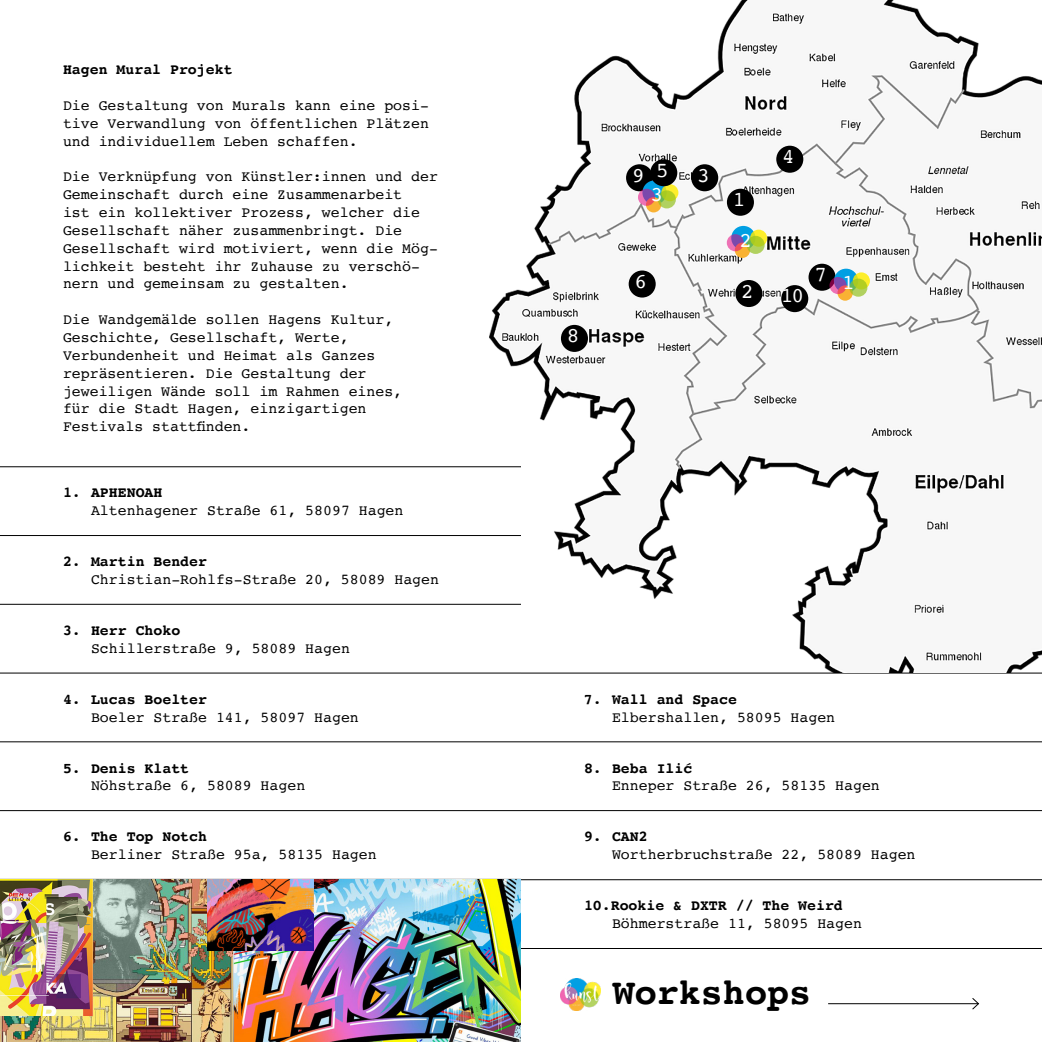
<style>
.page{position:relative;width:1042px;height:1042px;background:#fff}
.page>*{position:absolute;margin:0;border:0;box-sizing:border-box;transform-origin:0 0}
.t1{font:700 36.75px "Courier";color:#000}
.t2{font:21px "Courier";color:#fff}
.t3{font:14.88px/17.8px "Courier";color:#000}
.t4{font:700 14.88px "Courier";color:#000}
</style>
<div class="page">
<hr style="left:521px;top:673px;width:521px;height:1px;background:#000">
<hr style="left:0;top:810px;width:521px;height:1px;background:#000">
<img style="left:490px;top:0;width:552px;height:673px">
<hr style="left:0;top:466px;width:521px;height:1px;background:#000">
<hr style="left:0;top:535px;width:521px;height:1px;background:#000">
<hr style="left:0;top:604px;width:521px;height:1px;background:#000">
<hr style="left:521px;top:741px;width:521px;height:1px;background:#000">
<hr style="left:0;top:673px;width:521px;height:1px;background:#000">
<hr style="left:521px;top:810px;width:521px;height:1px;background:#000">
<hr style="left:521px;top:879px;width:521px;height:1px;background:#000">
<hr style="left:0;top:741px;width:521px;height:1px;background:#000">
<hr style="left:521px;top:948px;width:521px;height:1px;background:#000">
<div style="left:735px;top:280px;width:27px;height:27px;background:#000;border-radius:50%"></div>
<div style="left:727px;top:189px;width:27px;height:27px;background:#000;border-radius:50%"></div>
<div style="left:691px;top:164px;width:27px;height:27px;background:#000;border-radius:50%"></div>
<div style="left:626px;top:164px;width:27px;height:27px;background:#000;border-radius:50%"></div>
<div style="left:629px;top:270px;width:27px;height:27px;background:#000;border-radius:50%"></div>
<div style="left:561px;top:325px;width:27px;height:27px;background:#000;border-radius:50%"></div>
<div style="left:808px;top:264px;width:27px;height:27px;background:#000;border-radius:50%"></div>
<div style="left:781px;top:285px;width:27px;height:27px;background:#000;border-radius:50%"></div>
<div style="left:776px;top:146px;width:27px;height:27px;background:#000;border-radius:50%"></div>
<img style="left:561px;top:978px;width:40px;height:32px">
<hr style="left:828px;top:1003px;width:150px;height:1px;background:#000">
<svg style="left:971px;top:998px;width:8px;height:12px"></svg>
<div style="left:731px;top:226px;width:24px;height:24px;background:#009fe3;border-radius:50%"></div>
<div style="left:735px;top:243px;width:15px;height:15px;background:#f9b233;border-radius:50%"></div>
<svg style="left:727px;top:234px;width:17px;height:17px"></svg>
<svg style="left:750px;top:230px;width:17px;height:17px"></svg>
<svg style="left:746px;top:236px;width:19px;height:18px"></svg>
<div style="left:834px;top:269px;width:24px;height:24px;background:#009fe3;border-radius:50%"></div>
<svg style="left:837px;top:285px;width:16px;height:16px"></svg>
<svg style="left:829px;top:277px;width:17px;height:17px"></svg>
<svg style="left:853px;top:272px;width:17px;height:17px"></svg>
<svg style="left:849px;top:279px;width:18px;height:18px"></svg>
<svg style="left:642px;top:180px;width:24px;height:25px"></svg>
<div style="left:646px;top:197px;width:15px;height:15px;background:#f9b233;border-radius:50%"></div>
<svg style="left:638px;top:189px;width:17px;height:17px"></svg>
<svg style="left:661px;top:184px;width:17px;height:17px"></svg>
<svg style="left:658px;top:190px;width:18px;height:18px"></svg>
<div style="left:650px;top:159px;width:27px;height:27px;background:#000;border-radius:50%"></div>
<img style="left:0;top:879px;width:521px;height:163px">
<img style="left:0;top:879px;width:92px;height:137px">
<img style="left:207px;top:879px;width:107px;height:72px">
<p class="t4" style="left:63px;top:58px;width:171px">Hagen Mural Projekt</p>
<p class="t3" style="left:63px;top:96px;width:367px;text-align:justify">Die Gestaltung von Murals kann eine posi&shy;tive Verwandlung von öffentlichen Plätzen und individuellem Leben schaffen.</p>
<p class="t3" style="left:63px;top:167px;width:376px">Die Verknüpfung von Künstler:innen und der Gemeinschaft durch eine Zusammenarbeit<br>ist ein kollektiver Prozess, welcher die Gesellschaft näher zusammenbringt. Die Gesellschaft wird motiviert, wenn die Mög&shy;lichkeit besteht ihr Zuhause zu verschö&shy;nern und gemeinsam zu gestalten.</p>
<p class="t3" style="left:63px;top:310px;width:341px">Die Wandgemälde sollen Hagens Kultur, Geschichte, Gesellschaft, Werte, Verbundenheit und Heimat als Ganzes repräsentieren. Die Gestaltung der jeweiligen Wände soll im Rahmen eines, für die Stadt Hagen, einzigartigen Festivals stattfinden.</p>
<p class="t4" style="left:63px;top:481px;width:101px">1. APHENOAH</p>
<p class="t3" style="left:91px;top:501px;width:314px">Altenhagener Straße 61, 58097 Hagen</p>
<p class="t4" style="left:63px;top:549px;width:146px">2. Martin Bender</p>
<p class="t3" style="left:91px;top:570px;width:349px">Christian-Rohlfs-Straße 20, 58089 Hagen</p>
<p class="t4" style="left:63px;top:618px;width:119px">3. Herr Choko</p>
<p class="t3" style="left:91px;top:639px;width:260px">Schillerstraße 9, 58089 Hagen</p>
<p class="t4" style="left:63px;top:687px;width:146px">4. Lucas Boelter</p>
<p class="t3" style="left:91px;top:707px;width:269px">Boeler Straße 141, 58097 Hagen</p>
<p class="t4" style="left:63px;top:756px;width:128px">5. Denis Klatt</p>
<p class="t3" style="left:91px;top:776px;width:216px">Nöhstraße 6, 58089 Hagen</p>
<p class="t4" style="left:63px;top:824px;width:146px">6. The Top Notch</p>
<p class="t3" style="left:91px;top:845px;width:287px">Berliner Straße 95a, 58135 Hagen</p>
<h2 class="t2" style="left:567px;top:320px;width:14px">8</h2>
<h2 class="t2" style="left:656px;top:154px;width:14px">5</h2>
<h2 class="t2" style="left:632px;top:159px;width:14px">9</h2>
<h2 class="t2" style="left:697px;top:159px;width:14px">3</h2>
<h2 class="t2" style="left:650px;top:178px;width:14px">3</h2>
<h2 class="t2" style="left:634px;top:265px;width:14px">6</h2>
<h2 class="t2" style="left:733px;top:183px;width:14px">1</h2>
<h2 class="t2" style="left:739px;top:224px;width:14px">2</h2>
<h2 class="t2" style="left:741px;top:275px;width:14px">2</h2>
<h2 class="t2" style="left:782px;top:140px;width:14px">4</h2>
<h2 class="t2" style="left:781px;top:279px;width:25px">10</h2>
<h2 class="t2" style="left:814px;top:258px;width:14px">7</h2>
<h2 class="t2" style="left:842px;top:266px;width:14px">1</h2>
<p class="t4" style="left:584px;top:687px;width:154px">7. Wall and Space</p>
<p class="t3" style="left:612px;top:707px;width:225px">Elbershallen, 58095 Hagen</p>
<p class="t4" style="left:584px;top:756px;width:110px">8. Beba Ilić</p>
<p class="t3" style="left:612px;top:776px;width:269px">Enneper Straße 26, 58135 Hagen</p>
<p class="t4" style="left:584px;top:824px;width:65px">9. CAN2</p>
<p class="t3" style="left:612px;top:845px;width:305px">Wortherbruchstraße 22, 58089 Hagen</p>
<p class="t4" style="left:584px;top:893px;width:260px">10.Rookie &amp; DXTR // The Weird</p>
<p class="t3" style="left:612px;top:914px;width:251px">Böhmerstraße 11, 58095 Hagen</p>
<h1 class="t1" style="left:613px;top:962px;width:200px">Workshops</h1>
</div>
